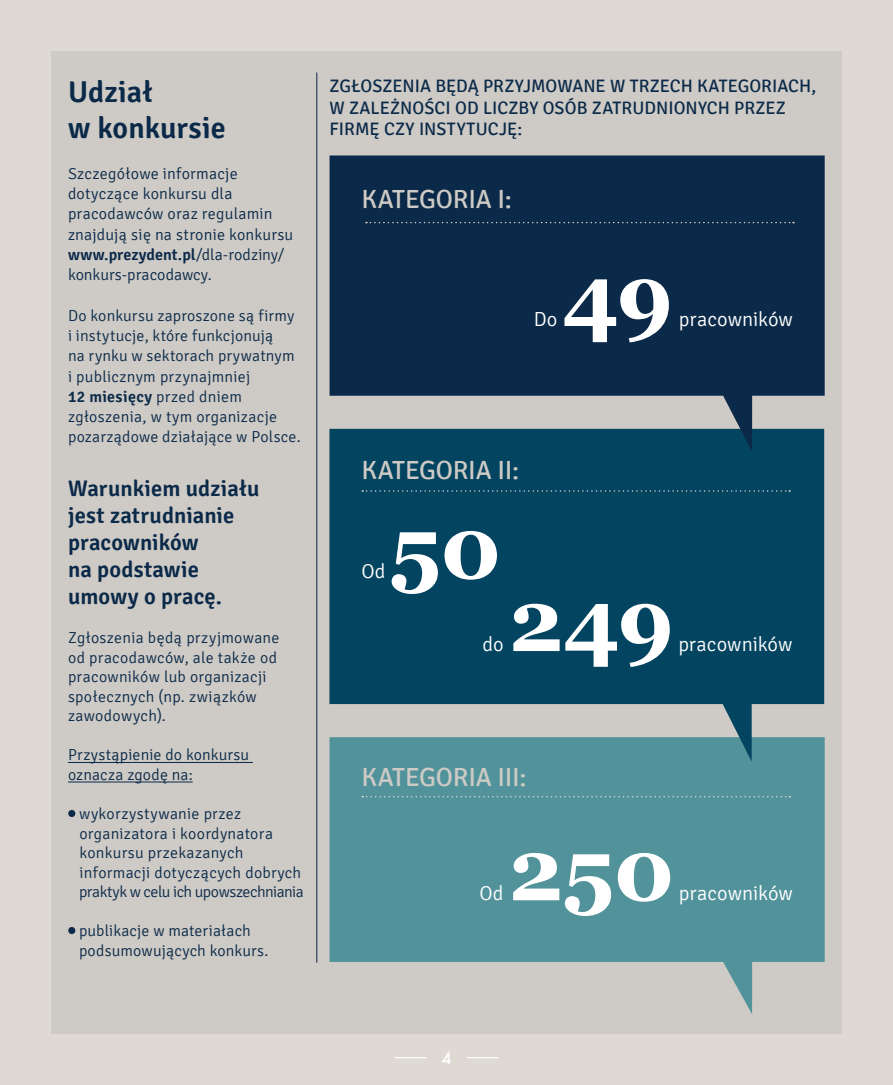
<style>
.page{position:relative;width:893px;height:1085px;background:#fff}
.page>*{position:absolute;margin:0;border:0;box-sizing:border-box;transform-origin:0 0}
.t1{font:700 87.3px "Georgia";letter-spacing:-.015em;color:#fff}
.t2{font:600 30px/36px "Signika";color:#0b2a49}
.t3{font:26.25px "Signika";letter-spacing:-.005em;color:#cecac5}
.t4{font:600 22.5px/27px "Signika";letter-spacing:.005em;color:#0b2a49}
.t5{font:300 20.4px "Signika";color:#fff}
.t6{font:18px/21.6px "Signika";letter-spacing:.005em;color:#0b2a49}
.t7{font:500 16.5px "Futura";color:#fff}
.t8{font:300 16.05px/20.2px "Signika";letter-spacing:.01em;color:#0b2a49}
.t9{font:300 15.9px/19.5px "Signika";letter-spacing:.015em;color:#0b2a49}
.s1{font-weight:600}
</style>
<div class="page">
<div style="left:0;top:0;width:893px;height:1084px;background:#ded9d2"></div>
<div style="left:51px;top:51px;width:791px;height:982px;background:#cecac5"></div>
<hr style="left:68px;top:762px;width:185px;height:1px;background:#0b2a49">
<hr style="left:68px;top:781px;width:125px;height:1px;background:#0b2a49">
<svg style="left:330px;top:737px;width:495px;height:277px;fill:#52939b"></svg>
<svg style="left:329px;top:429px;width:495px;height:332px;background:#1e576e"></svg>
<svg style="left:330px;top:155px;width:495px;height:296px;background:#1f3d58"></svg>
<svg style="left:366px;top:222px;width:428px;height:1px"></svg>
<svg style="left:362px;top:490px;width:428px;height:1px"></svg>
<svg style="left:362px;top:795px;width:428px;height:2px"></svg>
<hr style="left:316px;top:72px;width:1px;height:890px;background:#0b2a49">
<div style="left:68px;top:809px;width:7px;height:8px;background:#0b2a49;border-radius:50%"></div>
<svg style="left:68px;top:926px;width:7px;height:7px"></svg>
<hr style="left:394px;top:1056px;width:32px;height:2px;background:#fff">
<hr style="left:467px;top:1056px;width:31px;height:2px;background:#fff">
<h2 class="t2" style="left:68px;top:75px;width:159px">Udział<br>w konkursie</h2>
<p class="t8" style="left:68px;top:164px;width:227px">Szczegółowe informacje dotyczące konkursu dla pracodawców oraz regulamin znajdują się na stronie konkursu <span class="s1">www.prezydent.pl</span>/dla-rodziny/ konkurs-pracodawcy.</p>
<p class="t9" style="left:68px;top:305px;width:234px;line-height:20.2px">Do konkursu zaproszone są firmy i instytucje, które funkcjonują<br>na rynku w sektorach prywatnym i publicznym przynajmniej<br><span class="s1">12 miesięcy</span> przed dniem zgłoszenia, w tym organizacje pozarządowe działające w Polsce.</p>
<h3 class="t4" style="left:68px;top:475px;width:193px">Warunkiem udziału jest zatrudnianie pracowników<br>na podstawie umowy o pracę.</h3>
<p class="t9" style="left:68px;top:628px;width:213px">Zgłoszenia będą przyjmowane od pracodawców, ale także od pracowników lub organizacji społecznych (np. związków zawodowych).</p>
<p class="t9" style="left:68px;top:745px;width:183px">Przystąpienie do konkursu oznacza zgodę na:</p>
<p class="t9" style="left:79px;top:804px;width:226px">wykorzystywanie przez organizatora i koordynatora konkursu przekazanych informacji dotyczących dobrych praktyk w celu ich upowszechniania</p>
<p class="t9" style="left:79px;top:921px;width:191px">publikacje w materiałach podsumowujących konkurs.</p>
<p class="t6" style="left:329px;top:75px;width:488px">ZGŁOSZENIA BĘDĄ PRZYJMOWANE W TRZECH KATEGORIACH,<br>W ZALEŻNOŚCI OD LI CZBY OSÓB ZATRUDNIONYCH PRZEZ<br>FI RMĘ CZY I NSTYTUCJĘ:</p>
<h3 class="t3" style="left:361px;top:185px;width:152px">KATEGORIA I:</h3>
<p class="t5" style="left:534px;top:308px;width:25px">Do</p>
<h1 class="t1" style="left:562px;top:230px;width:112px">49</h1>
<p class="t5" style="left:679px;top:308px;width:116px">pracowników</p>
<h3 class="t3" style="left:361px;top:455px;width:159px">KATEGORIA II:</h3>
<h1 class="t1" style="left:389px;top:482px;width:114px">50</h1>
<p class="t5" style="left:361px;top:560px;width:26px">Od</p>
<p class="t5" style="left:482px;top:633px;width:23px">do</p>
<h1 class="t1" style="left:509px;top:555px;width:167px">249</h1>
<p class="t5" style="left:678px;top:633px;width:116px">pracowników</p>
<h3 class="t3" style="left:361px;top:762px;width:166px">KATEGORIA III:</h3>
<p class="t5" style="left:479px;top:882px;width:26px">Od</p>
<h1 class="t1" style="left:508px;top:804px;width:168px">250</h1>
<p class="t5" style="left:679px;top:882px;width:116px">pracowników</p>
<p class="t7" style="left:441px;top:1046px;width:12px">4</p>
</div>
